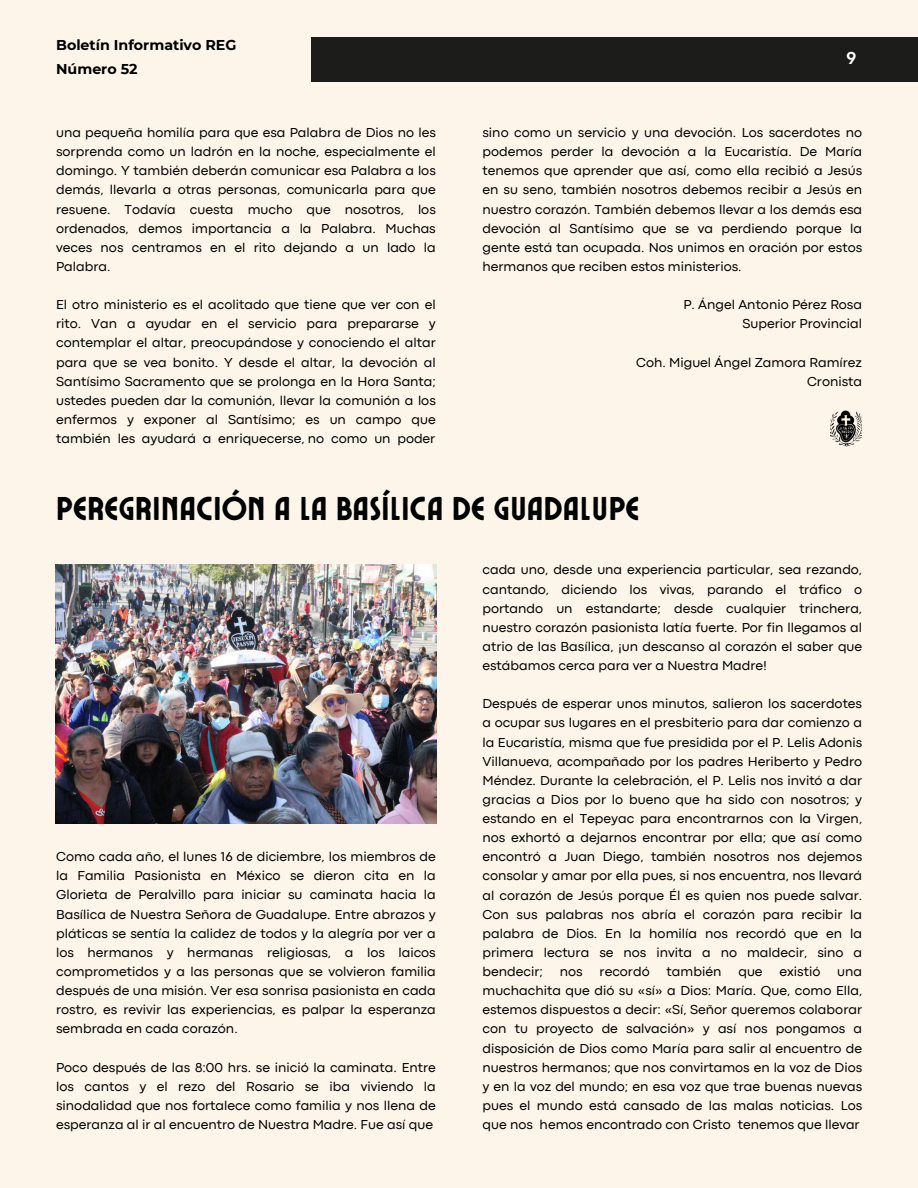
<style>
.page{position:relative;width:918px;height:1188px;background:#fdf5e9}
.page>*{position:absolute;margin:0;border:0;box-sizing:border-box;transform-origin:0 0}
.t1{font:33px "Ayr Lucidity Condensed";color:#000}
.t2{font:700 18px "Codec Pro";color:#fff}
.t3{font:700 14.25px/23.7px "Montserrat";color:#000}
.t4{font:13.5px/19px "Codec Pro";color:#000;text-align:justify}
</style>
<div class="page">
<div style="left:311px;top:37px;width:607px;height:45px;background:#1c1c1a"></div>
<img style="left:830px;top:410px;width:32px;height:37px">
<img style="left:56px;top:565px;width:380px;height:258px">
<h2 class="t3" style="left:56px;top:34px;width:182px">Boletín Informativo REG<br>Número 52</h2>
<p class="t4" style="left:56px;top:124px;width:381px">una pequeña homilía para que esa Palabra de Dios no les sorprenda como un ladrón en la noche, especialmente el domingo. Y también deberán comunicar esa Palabra a los demás, llevarla a otras personas, comunicarla para que resuene. Todavía cuesta mucho que nosotros, los ordenados, demos importancia a la Palabra. Muchas veces nos centramos en el rito dejando a un lado la Palabra.</p>
<p class="t4" style="left:56px;top:296px;width:381px">El otro ministerio es el acolitado que tiene que ver con el rito. Van a ayudar en el servicio para prepararse y contemplar el altar, preocupándose y conociendo el altar para que se vea bonito. Y desde el altar, la devoción al Santísimo Sacramento que se prolonga en la Hora Santa; ustedes pueden dar la comunión, llevar la comunión a los enfermos y exponer al Santísimo; es un campo que también les ayudará a enriquecerse, no como un poder</p>
<p class="t2" style="left:847px;top:52px;width:11px">9</p>
<p class="t4" style="left:483px;top:124px;width:381px">sino como un servicio y una devoción. Los sacerdotes no podemos perder la devoción a la Eucaristía. De María tenemos que aprender que así, como ella recibió a Jesús en su seno, también nosotros debemos recibir a Jesús en nuestro corazón. También debemos llevar a los demás esa devoción al Santísimo que se va perdiendo porque la gente está tan ocupada. Nos unimos en oración por estos hermanos que reciben estos ministerios.</p>
<p class="t4" style="left:683px;top:296px;width:180px">P. Ángel Antonio Pérez Rosa</p>
<p class="t4" style="left:743px;top:315px;width:121px">Superior Provincial</p>
<p class="t4" style="left:636px;top:354px;width:227px">Coh. Miguel Ángel Zamora Ramírez</p>
<p class="t4" style="left:807px;top:373px;width:57px">Cronista</p>
<p class="t1" style="left:56px;top:487px;width:586px">PEREGRINACIÓN A LA BASÍLICA DE GUADALUPE</p>
<h1 class="t4" style="left:56px;top:848px;width:381px">Como cada año, el lunes 16 de diciembre, los miembros de la Familia Pasionista en México se dieron cita en la Glorieta de Peralvillo para iniciar su caminata hacia la Basílica de Nuestra Señora de Guadalupe. Entre abrazos y pláticas se sentía la calidez de todos y la alegría por ver a los hermanos y hermanas religiosas, a los laicos comprometidos y a las personas que se volvieron familia después de una misión. Ver esa sonrisa pasionista en cada rostro, es revivir las experiencias, es palpar la esperanza sembrada en cada corazón.</h1>
<p class="t4" style="left:56px;top:1058px;width:381px">Poco después de las 8:00 hrs. se inició la caminata. Entre los cantos y el rezo del Rosario se iba viviendo la sinodalidad que nos fortalece como familia y nos llena de esperanza al ir al encuentro de Nuestra Madre. Fue así que</p>
<p class="t4" style="left:483px;top:561px;width:381px">cada uno, desde una experiencia particular, sea rezando, cantando, diciendo los vivas, parando el tráfico o portando un estandarte; desde cualquier trinchera, nuestro corazón pasionista latía fuerte. Por fin llegamos al atrio de las Basílica, ¡un descanso al corazón el saber que estábamos cerca para ver a Nuestra Madre!</p>
<p class="t4" style="left:483px;top:695px;width:381px">Después de esperar unos minutos, salieron los sacerdotes a ocupar sus lugares en el presbiterio para dar comienzo a la Eucaristía, misma que fue presidida por el P. Lelis Adonis Villanueva, acompañado por los padres Heriberto y Pedro Méndez. Durante la celebración, el P. Lelis nos invitó a dar gracias a Dios por lo bueno que ha sido con nosotros; y estando en el Tepeyac para encontrarnos con la Virgen, nos exhortó a dejarnos encontrar por ella; que así como encontró a Juan Diego, también nosotros nos dejemos consolar y amar por ella pues, si nos encuentra, nos llevará al corazón de Jesús porque Él es quien nos puede salvar.<br>Con sus palabras nos abría el corazón para recibir la palabra de Dios. En la homilía nos recordó que en la primera lectura se nos invita a no maldecir, sino a bendecir;</p>
<p class="t4" style="left:560px;top:963px;width:24px">nos</p>
<p class="t4" style="left:600px;top:963px;width:52px">recordó</p>
<p class="t4" style="left:667px;top:963px;width:56px">también</p>
<p class="t4" style="left:738px;top:963px;width:26px">que</p>
<p class="t4" style="left:780px;top:963px;width:42px">existió</p>
<p class="t4" style="left:483px;top:963px;width:381px;text-indent:355px">una muchachita que dió su «sí» a Dios: María. Que, como Ella, estemos dispuestos a decir: «Sí, Señor queremos colaborar con tu proyecto de salvación» y así nos pongamos a disposición de Dios como María para salir al encuentro de nuestros hermanos; que nos convirtamos en la voz de Dios y en la voz del mundo; en esa voz que trae buenas nuevas pues el mundo está cansado de las malas noticias. Los que nos hemos encontrado con Cristo tenemos que llevar</p>
</div>
